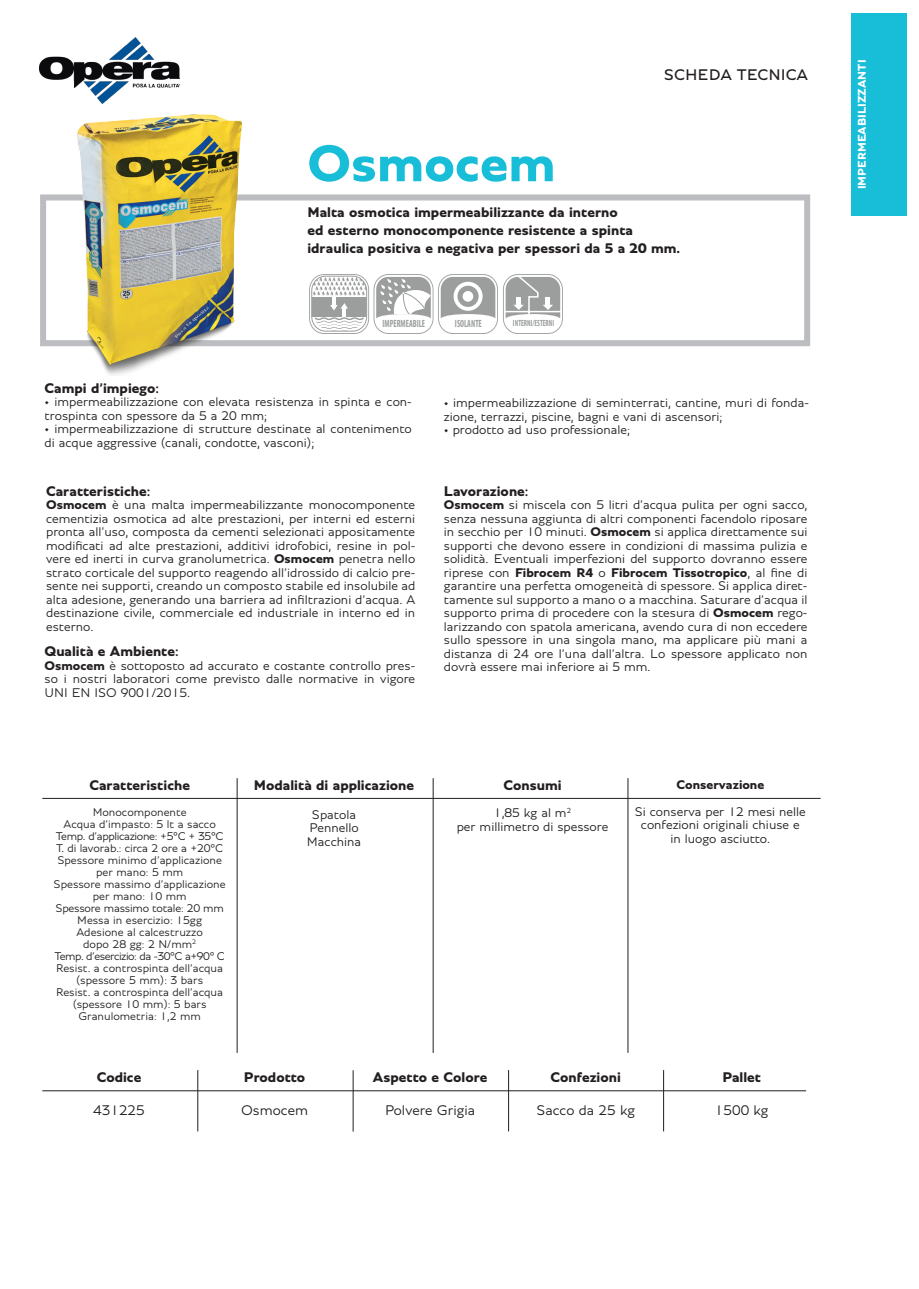
<style>
.page{position:relative;width:919px;height:1289px;background:#fff}
.page>*{position:absolute;margin:0;border:0;box-sizing:border-box;transform-origin:0 0}
.t1{font:700 55.5px "Bentley";color:#18bdd8}
.t2{font:16.5px "Bentley";color:#231f20}
.t3{font:700 15px "Bentley";color:#231f20}
.t4{font:300 15px "Bentley";color:#231f20}
.t5{font:300 13.5px/13.5px "Bentley";color:#231f20}
.t6{font:700 13.5px "Bentley";color:#231f20}
.t7{font:300 12px "Bentley";color:#231f20}
.t8{font:300 12px "Bentley";letter-spacing:-.04em;color:#231f20}
.t9{font:300 12px "Bentley";letter-spacing:-.03em;color:#231f20}
.t10{font:300 12px "Bentley";letter-spacing:-.02em;color:#231f20}
.t11{font:700 12px "Bentley";color:#fff}
.t12{font:700 condensed 10.5px "Myriad Pro";color:#9c9e9e;scale:.78 1}
.t13{font:700 condensed 9px "Myriad Pro";color:#9c9e9e;scale:.78 1}
.s1{font-weight:700}
</style>
<div class="page">
<div style="left:850px;top:13px;width:56px;height:202px;background:#18bdd8"></div>
<img style="left:40px;top:37px;width:140px;height:66px">
<div style="left:40px;top:194px;width:770px;height:152px;border:6px solid #bcbdc0"></div>
<svg style="left:309px;top:274px;width:254px;height:60px"></svg>
<hr style="left:342px;top:306px;width:4px;height:11px;background:#fff">
<hr style="left:237px;top:778px;width:1px;height:274px;background:#231f20">
<hr style="left:433px;top:778px;width:1px;height:274px;background:#231f20">
<hr style="left:42px;top:798px;width:778px;height:1px;background:#231f20">
<hr style="left:627px;top:778px;width:1px;height:274px;background:#231f20">
<hr style="left:42px;top:1090px;width:764px;height:1px;background:#231f20">
<hr style="left:197px;top:1070px;width:1px;height:61px;background:#231f20">
<hr style="left:353px;top:1070px;width:1px;height:61px;background:#231f20">
<hr style="left:508px;top:1070px;width:1px;height:61px;background:#231f20">
<hr style="left:663px;top:1070px;width:1px;height:61px;background:#231f20">
<img style="left:59px;top:103px;width:205px;height:272px">
<p class="t2" style="left:663px;top:63px;width:146px">SCHEDA TECNICA</p>
<p class="t1" style="left:307px;top:125px;width:249px">Osmocem</p>
<p class="t3" style="left:307px;top:202px;width:312px">Malta osmotica impermeabilizzante da interno</p>
<p class="t3" style="left:307px;top:220px;width:327px">ed esterno monocomponente resistente a spinta</p>
<p class="t3" style="left:307px;top:238px;width:374px">idraulica positiva e negativa per spessori da 5 a 20 mm.</p>
<p class="t12" style="left:382px;top:317px;width:56px">IMPERMEABILE</p>
<p class="t12" style="left:455px;top:317px;width:36px">ISOLANTE</p>
<p class="t13" style="left:513px;top:318px;width:54px">INTERNI/ESTERNI</p>
<p class="t3" style="left:45px;top:378px;width:116px">Campi d’impiego:</p>
<p class="t5" style="left:45px;top:395px;width:369px">• impermeabilizzazione con elevata resistenza in spinta e con&shy;trospinta con spessore da 5 a 20 mm;</p>
<p class="t5" style="left:45px;top:422px;width:369px">• impermeabilizzazione di strutture destinate al contenimento di acque aggressive (canali, condotte, vasconi);</p>
<p class="t3" style="left:46px;top:480px;width:106px">Caratteristiche:</p>
<p class="t5" style="left:46px;top:498px;width:370px;text-align:justify"><span class="s1">Osmocem</span> è una malta impermeabilizzante monocomponente cementizia osmotica ad alte prestazioni, per interni ed esterni pronta all’uso, composta da cementi selezionati appositamente modificati ad alte prestazioni, additivi idrofobici, resine in pol&shy;vere ed inerti in curva granolumetrica. <span class="s1">Osmocem</span> penetra nello strato corticale del supporto reagendo all’idrossido di calcio pre&shy;sente nei supporti, creando un composto stabile ed insolubile ad alta adesione, generando una barriera ad infiltrazioni d’acqua. A destinazione civile, commerciale ed industriale in interno ed in esterno.</p>
<p class="t3" style="left:45px;top:641px;width:136px">Qualità e Ambiente:</p>
<p class="t5" style="left:45px;top:658px;width:372px;text-align:justify"><span class="s1">Osmocem</span> è sottoposto ad accurato e costante controllo pres&shy;so i nostri laboratori come previsto dalle normative in vigore UNI EN ISO 9001/2015.</p>
<p class="t5" style="left:444px;top:396px;width:366px">• impermeabilizzazione di seminterrati, cantine, muri di fonda&shy;zione, terrazzi, piscine, bagni e vani di ascensori;</p>
<p class="t5" style="left:444px;top:423px;width:188px">• prodotto ad uso professionale;</p>
<p class="t3" style="left:444px;top:480px;width:86px">Lavorazione:</p>
<p class="t5" style="left:444px;top:498px;width:365px;text-align:justify"><span class="s1">Osmocem</span> si miscela con 5 litri d’acqua pulita per ogni sacco, senza nessuna aggiunta di altri componenti facendolo riposare in secchio per 10 minuti. <span class="s1">Osmocem</span> si applica direttamente sui supporti che devono essere in condizioni di massima pulizia e solidità. Eventuali imperfezioni del supporto dovranno essere riprese con <span class="s1">Fibrocem R4</span> o <span class="s1">Fibrocem Tissotropico</span>, al fine di garantire una perfetta omogeneità di spessore. Si applica diret&shy;tamente sul supporto a mano o a macchina. Saturare d’acqua il supporto prima di procedere con la stesura di <span class="s1">Osmocem</span> rego&shy;larizzando con spatola americana, avendo cura di non eccedere sullo spessore in una singola mano, ma applicare più mani a distanza di 24 ore l’una dall’altra. Lo spessore applicato non dovrà essere mai inferiore ai 5 mm.</p>
<p class="t3" style="left:89px;top:775px;width:102px">Caratteristiche</p>
<p class="t7" style="left:93px;top:803px;width:95px">Monocomponente</p>
<p class="t7" style="left:63px;top:815px;width:154px">Acqua d’impasto: 5 lt a sacco</p>
<p class="t9" style="left:56px;top:827px;width:169px">Temp. d’applicazione: +5°C + 35°C</p>
<p class="t7" style="left:56px;top:839px;width:169px">T. di lavorab.: circa 2 ore a +20°C</p>
<p class="t7" style="left:57px;top:851px;width:166px">Spessore minimo d’applicazione</p>
<p class="t7" style="left:96px;top:863px;width:89px">per mano: 5 mm</p>
<p class="t7" style="left:54px;top:875px;width:173px">Spessore massimo d’applicazione</p>
<p class="t7" style="left:93px;top:887px;width:95px">per mano: 10 mm</p>
<p class="t10" style="left:56px;top:899px;width:170px">Spessore massimo totale: 20 mm</p>
<p class="t7" style="left:77px;top:911px;width:126px">Messa in esercizio: 15gg</p>
<p class="t7" style="left:76px;top:923px;width:128px">Adesione al calcestruzzo</p>
<p class="t7" style="left:83px;top:935px;width:114px">dopo 28 gg: 2 N/mm<sup>2</sup></p>
<p class="t8" style="left:54px;top:947px;width:172px">Temp. d’esercizio: da -30°C a+90° C</p>
<p class="t7" style="left:56px;top:959px;width:168px">Resist. a controspinta dell’acqua</p>
<p class="t7" style="left:76px;top:971px;width:129px">(spessore 5 mm): 3 bars</p>
<p class="t7" style="left:56px;top:983px;width:168px">Resist. a controspinta dell’acqua</p>
<p class="t7" style="left:73px;top:995px;width:135px">(spessore 10 mm): 5 bars</p>
<p class="t7" style="left:78px;top:1007px;width:124px">Granulometria: 1,2 mm</p>
<p class="t3" style="left:254px;top:775px;width:162px">Modalità di applicazione</p>
<p class="t5" style="left:312px;top:807px;width:46px">Spatola</p>
<p class="t5" style="left:309px;top:820px;width:51px">Pennello</p>
<p class="t5" style="left:307px;top:834px;width:56px">Macchina</p>
<p class="t3" style="left:503px;top:775px;width:60px">Consumi</p>
<p class="t5" style="left:494px;top:805px;width:79px">1,85 kg al m<sup>2</sup></p>
<p class="t5" style="left:456px;top:819px;width:153px">per millimetro di spessore</p>
<p class="t6" style="left:676px;top:775px;width:89px">Conservazione</p>
<p class="t5" style="left:634px;top:804px;width:173px;text-align:center">Si conserva per 12 mesi nelle confezioni originali chiuse e in luogo asciutto.</p>
<p class="t3" style="left:97px;top:1066px;width:46px">Codice</p>
<p class="t4" style="left:93px;top:1099px;width:53px">431225</p>
<p class="t3" style="left:244px;top:1066px;width:63px">Prodotto</p>
<p class="t4" style="left:241px;top:1099px;width:69px">Osmocem</p>
<p class="t3" style="left:373px;top:1066px;width:116px">Aspetto e Colore</p>
<p class="t4" style="left:385px;top:1099px;width:92px">Polvere Grigia</p>
<p class="t3" style="left:550px;top:1066px;width:72px">Confezioni</p>
<p class="t4" style="left:536px;top:1099px;width:100px">Sacco da 25 kg</p>
<p class="t3" style="left:722px;top:1066px;width:40px">Pallet</p>
<p class="t4" style="left:715px;top:1099px;width:55px">1500 kg</p>
<p class="t11" style="left:853px;top:189px;width:131px;rotate:-90deg">IMPERMEABILIZZANTI</p>
</div>
